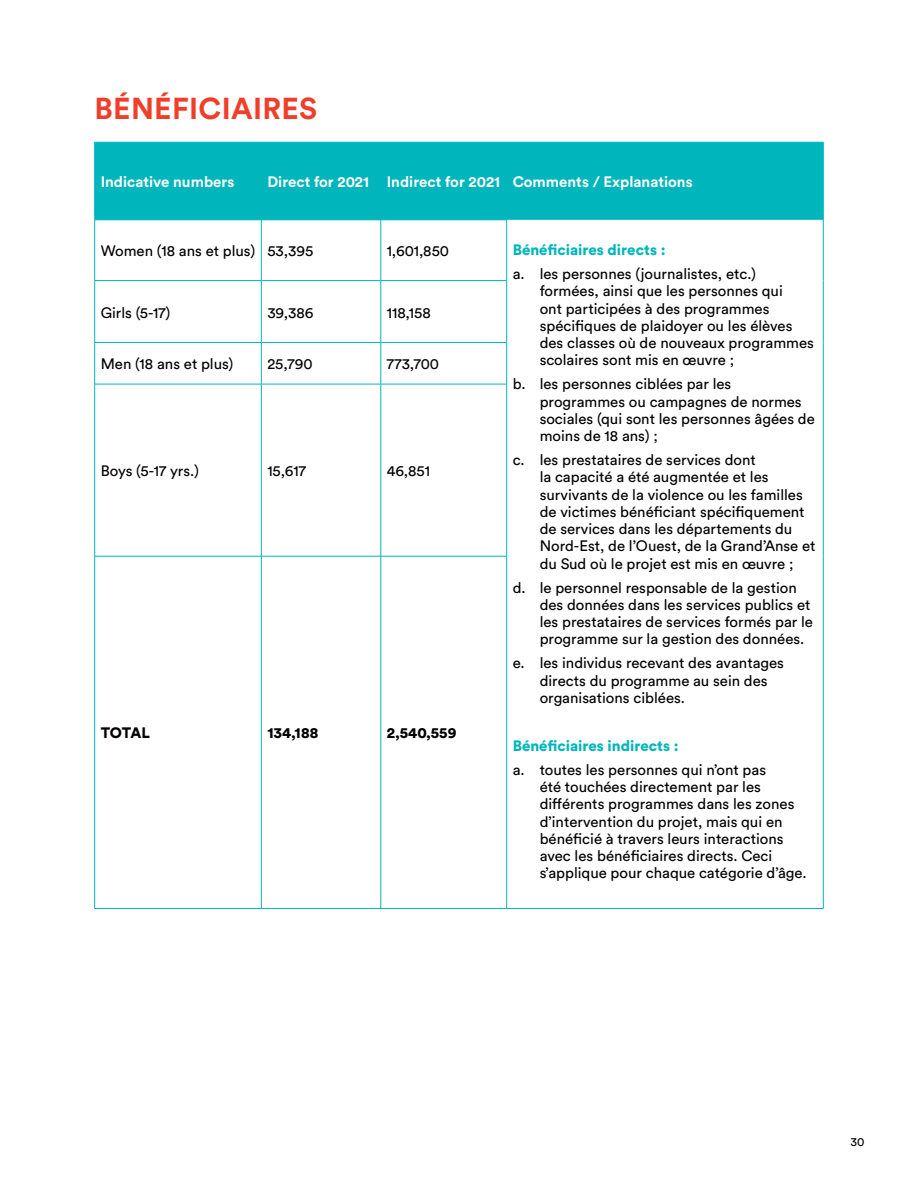
<style>
.page{position:relative;width:918px;height:1188px;background:#fff}
.page>*{position:absolute;margin:0;border:0;box-sizing:border-box;transform-origin:0 0}
.Heading_1{font:700 30px "Circular Std";letter-spacing:.01em;color:#ef3e2a}
.t1{font:15px/17.2px "Circular Std";color:#000}
.t2{font:700 15px "Circular Std";color:#fff}
.t3{font:900 15px "Circular Std";color:#00b6bc}
.t4{font:900 15px "Circular Std";color:#000}
.t5{font:12px "Circular Std";color:#000}
</style>
<div class="page">
<div style="left:95px;top:143px;width:728px;height:77px;background:#00b6bc"></div>
<hr style="left:507px;top:142px;width:317px;height:1px;background:#00b6bc">
<hr style="left:823px;top:142px;width:1px;height:78px;background:#00b6bc">
<hr style="left:823px;top:220px;width:1px;height:61px;background:#00b6bc">
<hr style="left:823px;top:281px;width:1px;height:61px;background:#00b6bc">
<hr style="left:823px;top:342px;width:1px;height:42px;background:#00b6bc">
<hr style="left:823px;top:384px;width:1px;height:172px;background:#00b6bc">
<hr style="left:823px;top:556px;width:1px;height:352px;background:#00b6bc">
<hr style="left:507px;top:908px;width:317px;height:1px;background:#00b6bc">
<hr style="left:94px;top:142px;width:167px;height:1px;background:#00b6bc">
<hr style="left:94px;top:142px;width:1px;height:78px;background:#00b6bc">
<hr style="left:261px;top:142px;width:120px;height:1px;background:#00b6bc">
<hr style="left:261px;top:142px;width:1px;height:78px;background:#00b6bc">
<hr style="left:381px;top:142px;width:126px;height:1px;background:#00b6bc">
<hr style="left:381px;top:142px;width:1px;height:78px;background:#00b6bc">
<hr style="left:506px;top:142px;width:1px;height:78px;background:#00b6bc">
<hr style="left:94px;top:220px;width:167px;height:1px;background:#00b6bc">
<hr style="left:94px;top:220px;width:1px;height:60px;background:#00b6bc">
<hr style="left:261px;top:220px;width:120px;height:1px;background:#00b6bc">
<hr style="left:261px;top:220px;width:1px;height:60px;background:#00b6bc">
<hr style="left:381px;top:220px;width:126px;height:1px;background:#00b6bc">
<hr style="left:381px;top:220px;width:1px;height:60px;background:#00b6bc">
<hr style="left:506px;top:220px;width:1px;height:60px;background:#00b6bc">
<hr style="left:94px;top:280px;width:167px;height:1px;background:#00b6bc">
<hr style="left:94px;top:281px;width:1px;height:61px;background:#00b6bc">
<hr style="left:261px;top:280px;width:120px;height:1px;background:#00b6bc">
<hr style="left:261px;top:281px;width:1px;height:61px;background:#00b6bc">
<hr style="left:381px;top:280px;width:126px;height:1px;background:#00b6bc">
<hr style="left:381px;top:281px;width:1px;height:61px;background:#00b6bc">
<hr style="left:506px;top:281px;width:1px;height:61px;background:#00b6bc">
<hr style="left:94px;top:342px;width:167px;height:1px;background:#00b6bc">
<hr style="left:94px;top:343px;width:1px;height:41px;background:#00b6bc">
<hr style="left:261px;top:342px;width:120px;height:1px;background:#00b6bc">
<hr style="left:261px;top:343px;width:1px;height:41px;background:#00b6bc">
<hr style="left:381px;top:342px;width:126px;height:1px;background:#00b6bc">
<hr style="left:381px;top:343px;width:1px;height:41px;background:#00b6bc">
<hr style="left:506px;top:343px;width:1px;height:41px;background:#00b6bc">
<hr style="left:94px;top:384px;width:167px;height:1px;background:#00b6bc">
<hr style="left:94px;top:384px;width:1px;height:172px;background:#00b6bc">
<hr style="left:261px;top:384px;width:120px;height:1px;background:#00b6bc">
<hr style="left:261px;top:384px;width:1px;height:172px;background:#00b6bc">
<hr style="left:381px;top:384px;width:126px;height:1px;background:#00b6bc">
<hr style="left:381px;top:384px;width:1px;height:172px;background:#00b6bc">
<hr style="left:506px;top:384px;width:1px;height:172px;background:#00b6bc">
<hr style="left:94px;top:556px;width:167px;height:1px;background:#00b6bc">
<hr style="left:94px;top:556px;width:1px;height:352px;background:#00b6bc">
<hr style="left:261px;top:556px;width:120px;height:1px;background:#00b6bc">
<hr style="left:261px;top:556px;width:1px;height:352px;background:#00b6bc">
<hr style="left:381px;top:556px;width:126px;height:1px;background:#00b6bc">
<hr style="left:381px;top:556px;width:1px;height:352px;background:#00b6bc">
<hr style="left:506px;top:556px;width:1px;height:352px;background:#00b6bc">
<hr style="left:94px;top:908px;width:167px;height:1px;background:#00b6bc">
<hr style="left:261px;top:908px;width:120px;height:1px;background:#00b6bc">
<hr style="left:381px;top:908px;width:126px;height:1px;background:#00b6bc">
<p class="Heading_1" style="left:95px;top:89px;width:224px">BÉNÉFICIAIRES</p>
<p class="t2" style="left:101px;top:172px;width:135px">Indicative numbers</p>
<p class="t2" style="left:267px;top:172px;width:103px">Direct for 2021</p>
<p class="t2" style="left:387px;top:172px;width:115px">Indirect for 2021</p>
<p class="t2" style="left:513px;top:172px;width:181px">Comments / Explanations</p>
<p class="t1" style="left:101px;top:242px;width:156px">Women (18 ans et plus)</p>
<p class="t1" style="left:267px;top:242px;width:47px">53,395</p>
<p class="t1" style="left:387px;top:242px;width:64px">1,601,850</p>
<p class="t3" style="left:513px;top:240px;width:154px">Bénéficiaires directs :</p>
<p class="t1" style="left:540px;top:265px;width:276px;text-indent:-27px">a. les personnes (journalistes, etc.) formées, ainsi que les personnes qui<br>ont participées à des programmes spécifiques de plaidoyer ou les élèves des classes où de nouveaux programmes scolaires sont mis en œuvre ;</p>
<p class="t1" style="left:540px;top:375px;width:277px;text-indent:-27px">b. les personnes ciblées par les programmes ou campagnes de normes sociales (qui sont les personnes âgées de moins de 18 ans) ;</p>
<p class="t1" style="left:540px;top:451px;width:277px;text-indent:-27px">c. les prestataires de services dont<br>la capacité a été augmentée et les survivants de la violence ou les familles de victimes bénéficiant spécifiquement de services dans les départements du Nord-Est, de l’Ouest, de la Grand’Anse et du Sud où le projet est mis en œuvre ;</p>
<p class="t1" style="left:540px;top:579px;width:275px;text-indent:-27px">d. le personnel responsable de la gestion des données dans les services publics et les prestataires de services formés par le programme sur la gestion des données.</p>
<p class="t1" style="left:540px;top:654px;width:246px;text-indent:-27px">e. les individus recevant des avantages directs du programme au sein des organisations ciblées.</p>
<p class="t3" style="left:513px;top:736px;width:168px">Bénéficiaires indirects :</p>
<p class="t1" style="left:540px;top:761px;width:269px;text-indent:-27px">a. toutes les personnes qui n’ont pas<br>été touchées directement par les différents programmes dans les zones d’intervention du projet, mais qui en bénéficié à travers leurs interactions avec les bénéficiaires directs. Ceci s’applique pour chaque catégorie d’âge.</p>
<p class="t1" style="left:101px;top:304px;width:71px">Girls (5-17)</p>
<p class="t1" style="left:267px;top:304px;width:48px">39,386</p>
<p class="t1" style="left:387px;top:304px;width:46px">118,158</p>
<p class="t1" style="left:101px;top:355px;width:134px">Men (18 ans et plus)</p>
<p class="t1" style="left:267px;top:355px;width:47px">25,790</p>
<p class="t1" style="left:387px;top:355px;width:54px">773,700</p>
<p class="t1" style="left:101px;top:462px;width:100px">Boys (5-17 yrs.)</p>
<p class="t1" style="left:267px;top:462px;width:40px">15,617</p>
<p class="t1" style="left:387px;top:462px;width:45px">46,851</p>
<p class="t4" style="left:101px;top:723px;width:51px">TOTAL</p>
<p class="t4" style="left:267px;top:723px;width:52px">134,188</p>
<p class="t4" style="left:387px;top:723px;width:71px">2,540,559</p>
<p class="t5" style="left:850px;top:1134px;width:16px">30</p>
</div>
